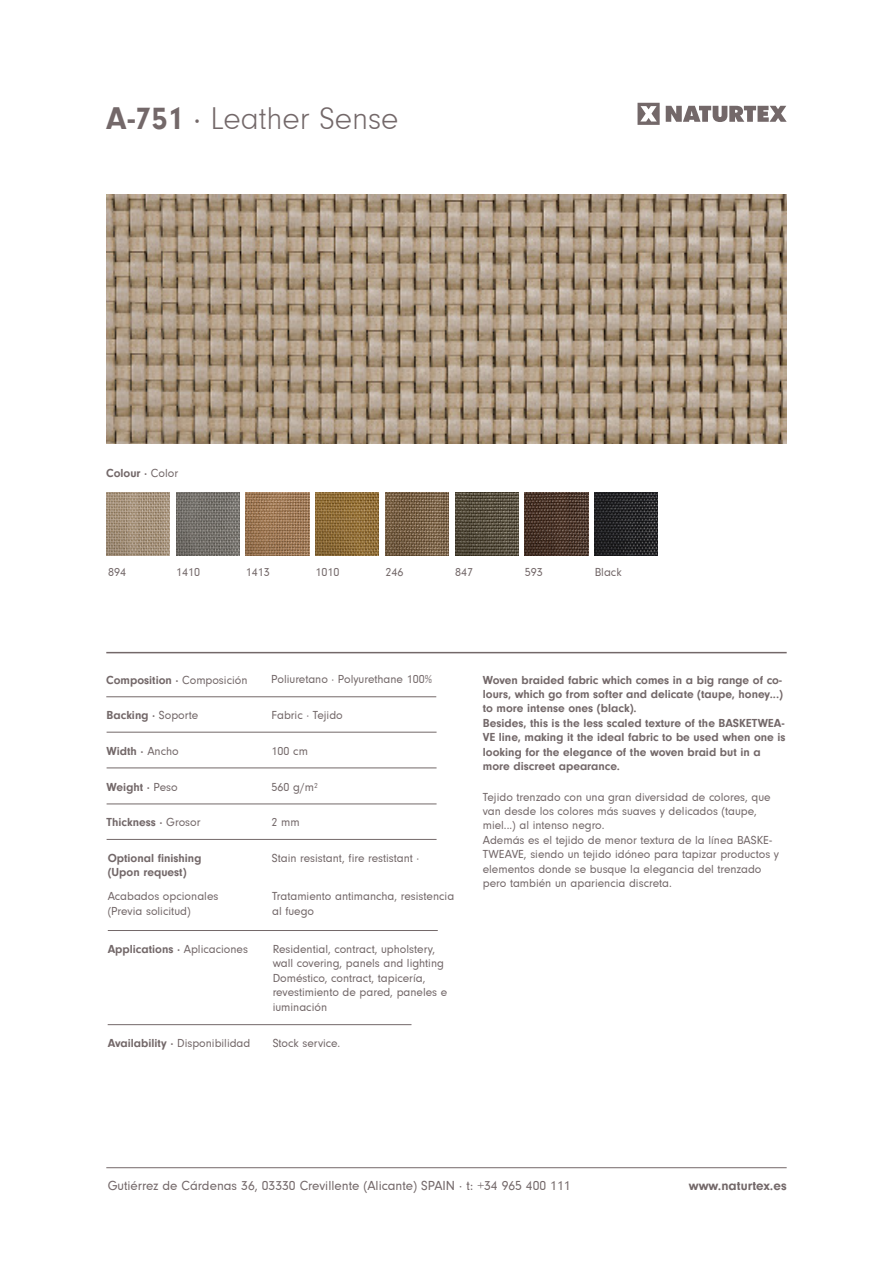
<style>
.page{position:relative;width:893px;height:1263px;background:#fff}
.page>*{position:absolute;margin:0;border:0;box-sizing:border-box;transform-origin:0 0}
.t1{font:300 32.4px "Neuzeit Gro";color:#736869}
.t2{font:13.5px "Neuzeit Gro";color:#736869}
.t3{font:700 13.5px "Neuzeit Gro";color:#736869}
.t4{font:12px/14.4px "Neuzeit Gro";color:#736869}
.t5{font:700 12px/14.4px "Neuzeit Gro";color:#736869}
.s1{font-weight:700}
.s2{font-weight:400}
</style>
<div class="page">
<svg style="left:637px;top:103px;width:150px;height:22px"></svg>
<hr style="left:106px;top:696px;width:330px;height:1px;background:#736869">
<hr style="left:107px;top:768px;width:330px;height:1px;background:#736869">
<hr style="left:107px;top:804px;width:330px;height:1px;background:#736869">
<hr style="left:108px;top:1024px;width:303px;height:1px;background:#736869">
<hr style="left:107px;top:839px;width:330px;height:1px;background:#736869">
<hr style="left:108px;top:930px;width:330px;height:1px;background:#736869">
<img style="left:176px;top:493px;width:63px;height:63px">
<img style="left:106px;top:194px;width:681px;height:250px">
<hr style="left:106px;top:652px;width:681px;height:1px;background:#736869">
<img style="left:246px;top:493px;width:63px;height:63px">
<img style="left:595px;top:493px;width:63px;height:63px">
<img style="left:525px;top:493px;width:63px;height:63px">
<img style="left:385px;top:493px;width:64px;height:63px">
<img style="left:106px;top:493px;width:64px;height:63px">
<img style="left:455px;top:493px;width:63px;height:63px">
<img style="left:316px;top:493px;width:63px;height:63px">
<hr style="left:106px;top:1167px;width:681px;height:1px;background:#736869">
<hr style="left:107px;top:732px;width:330px;height:1px;background:#736869">
<p class="t1" style="left:106px;top:101px;width:294px"><span class="s1">A-751</span> <span class="s2">·</span> Leather Sense</p>
<p class="t5" style="left:106px;top:466px;width:73px">Colour · <span class="s2">Color</span></p>
<p class="t4" style="left:108px;top:565px;width:19px">894</p>
<p class="t4" style="left:246px;top:565px;width:25px">1413</p>
<p class="t4" style="left:316px;top:565px;width:25px">1010</p>
<p class="t4" style="left:385px;top:565px;width:19px">246</p>
<p class="t4" style="left:455px;top:565px;width:19px">847</p>
<p class="t4" style="left:525px;top:565px;width:19px">593</p>
<p class="t4" style="left:595px;top:565px;width:28px">Black</p>
<p class="t4" style="left:176px;top:565px;width:25px">1410</p>
<p class="t5" style="left:106px;top:672px;width:143px">Composition · <span class="s2">Composición</span></p>
<p class="t5" style="left:107px;top:708px;width:93px">Backing · <span class="s2">Soporte</span></p>
<p class="t5" style="left:107px;top:744px;width:74px">Width · <span class="s2">Ancho</span></p>
<p class="t5" style="left:107px;top:780px;width:73px">Weight · <span class="s2">Peso</span></p>
<p class="t5" style="left:107px;top:815px;width:95px">Thickness · <span class="s2">Grosor</span></p>
<p class="t4" style="left:271px;top:672px;width:162px">Poliuretano · Polyurethane 100%</p>
<p class="t4" style="left:272px;top:708px;width:73px">Fabric · Tejido</p>
<p class="t4" style="left:272px;top:744px;width:38px">100 cm</p>
<p class="t4" style="left:272px;top:780px;width:48px">560 g/m<sup>2</sup></p>
<p class="t4" style="left:272px;top:815px;width:30px">2 mm</p>
<p class="t5" style="left:108px;top:851px;width:95px">Optional finishing</p>
<p class="t4" style="left:272px;top:851px;width:149px">Stain resistant, fire restistant ·</p>
<p class="t5" style="left:108px;top:865px;width:80px">(Upon request)</p>
<p class="t4" style="left:108px;top:889px;width:112px">Acabados opcionales</p>
<p class="t4" style="left:108px;top:904px;width:85px">(Previa solicitud)</p>
<p class="t4" style="left:272px;top:889px;width:184px">Tratamiento antimancha, resistencia al fuego</p>
<p class="t5" style="left:108px;top:942px;width:142px">Applications · <span class="s2">Aplicaciones</span></p>
<p class="t4" style="left:108px;top:1036px;width:144px"><span class="s1">Availability ·</span> Disponibilidad</p>
<p class="t4" style="left:273px;top:942px;width:173px">Residential, contract, upholstery, wall covering, panels and lighting</p>
<p class="t4" style="left:273px;top:971px;width:176px">Doméstico, contract, tapicería, revestimiento de pared, paneles e iuminación</p>
<p class="t4" style="left:273px;top:1036px;width:69px">Stock service.</p>
<p class="t5" style="left:483px;top:672px;width:302px;text-align:justify">Woven braided fabric which comes in a big range of co&shy;lours, which go from softer and delicate (taupe, honey...) to more intense ones (black).</p>
<p class="t5" style="left:483px;top:716px;width:304px">Besides, this is the less scaled texture of the BASKETWEA-<br>VE line, making it the ideal fabric to be used when one is</p>
<p class="t5" style="left:483px;top:744px;width:279px">looking for the elegance of the woven braid but in a more discreet apearance.</p>
<p class="t4" style="left:483px;top:790px;width:289px">Tejido trenzado con una gran diversidad de colores, que van desde los colores más suaves y delicados (taupe, miel...) al intenso negro.</p>
<p class="t4" style="left:483px;top:833px;width:298px">Además es el tejido de menor textura de la línea BASKE-<br>TWEAVE, siendo un tejido idóneo para tapizar productos y</p>
<p class="t4" style="left:483px;top:862px;width:280px">elementos donde se busque la elegancia del trenzado pero también un apariencia discreta.</p>
<p class="t2" style="left:108px;top:1178px;width:464px">Gutiérrez de Cárdenas 36, 03330 Crevillente (Alicante) SPAIN · t: +34 965 400 111</p>
<p class="t3" style="left:689px;top:1178px;width:99px">www.naturtex.es</p>
</div>
